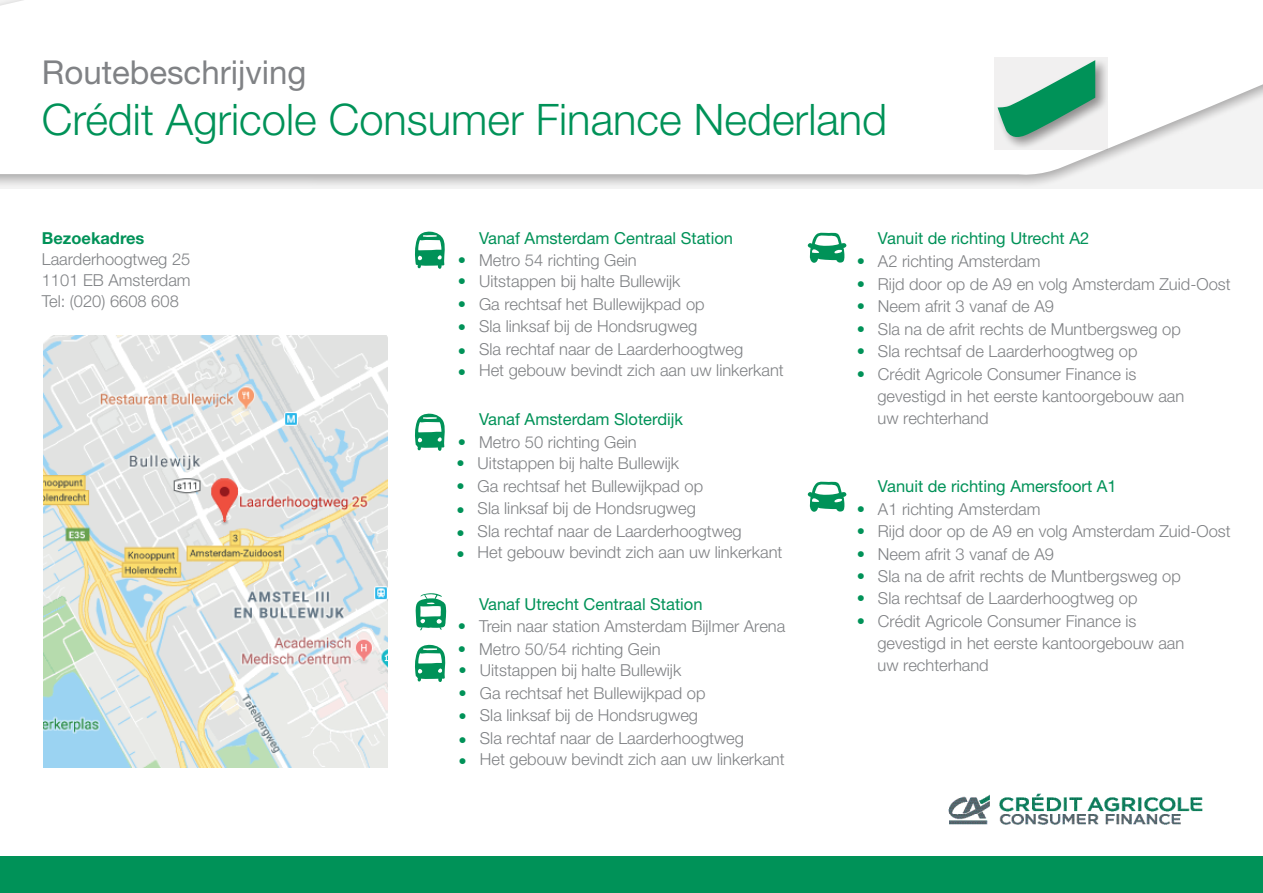
<style>
.page{position:relative;width:1263px;height:893px;background:#fff}
.page>*{position:absolute;margin:0;border:0;box-sizing:border-box;transform-origin:0 0}
.t1{font:300 43.5px "Helvetica Neue LT Std";color:#009258}
.t2{font:33px "Helvetica Neue LT Std";color:#808285}
.t3{font:300 16.5px/22.5px "Helvetica Neue LT Std";color:#808285}
.t4{font:16.5px/24px "Helvetica Neue LT Std";color:#009258}
.t5{font:700 16.5px "Helvetica Neue LT Std";color:#009258}
.s1{font-weight:400;color:#009258}
</style>
<div class="page">
<svg style="left:0;top:177px;width:1263px;height:12px"></svg>
<svg style="left:0;top:0;width:1263px;height:177px"></svg>
<div style="left:0;top:857px;width:1263px;height:36px;background:#009258"></div>
<svg style="left:995px;top:57px;width:113px;height:92px;fill:#f1f0f0"></svg>
<svg style="left:997px;top:60px;width:98px;height:80px"></svg>
<img style="left:948px;top:793px;width:255px;height:32px">
<svg style="left:415px;top:593px;width:32px;height:37px"></svg>
<svg style="left:415px;top:231px;width:30px;height:38px"></svg>
<svg style="left:415px;top:413px;width:30px;height:38px"></svg>
<svg style="left:415px;top:644px;width:31px;height:38px"></svg>
<svg style="left:808px;top:232px;width:39px;height:31px"></svg>
<svg style="left:808px;top:481px;width:39px;height:31px"></svg>
<img style="left:44px;top:335px;width:343px;height:433px">
<h2 class="t2" style="left:42px;top:52px;width:266px">Routebeschrijving</h2>
<h1 class="t1" style="left:42px;top:93px;width:847px">Crédit Agricole Consumer Finance Nederland</h1>
<p class="t5" style="left:42px;top:228px;width:104px">Bezoekadres</p>
<p class="t3" style="left:42px;top:248px;width:150px;line-height:21px;text-align:justify">Laarderhoogtweg 25<br>1101 EB Amsterdam Tel: (020) 6608 608</p>
<p class="t4" style="left:479px;top:225px;width:256px">Vanaf Amsterdam Centraal Station</p>
<p class="t3" style="left:458px;top:249px;width:180px"><span class="s1">•</span> Metro 54 richting Gein</p>
<p class="t3" style="left:458px;top:270px;width:224px"><span class="s1">•</span> Uitstappen bij halte Bullewijk</p>
<p class="t3" style="left:479px;top:292px;width:266px;text-indent:-21px"><span class="s1">•</span> Ga rechtsaf het Bullewijkpad op<br>Sla linksaf bij de Hondsrugweg<br>Sla rechtaf naar de Laarderhoogtweg</p>
<p class="t4" style="left:458px;top:315px;width:10px">• •</p>
<p class="t3" style="left:458px;top:358px;width:328px"><span class="s1">•</span> Het gebouw bevindt zich aan uw linkerkant</p>
<p class="t4" style="left:479px;top:407px;width:205px">Vanaf Amsterdam Sloterdijk</p>
<p class="t3" style="left:458px;top:430px;width:180px"><span class="s1">•</span> Metro 50 richting Gein</p>
<p class="t3" style="left:456px;top:452px;width:224px"><span class="s1">•</span> Uitstappen bij halte Bullewijk</p>
<p class="t3" style="left:478px;top:474px;width:266px;text-indent:-21px"><span class="s1">•</span> Ga rechtsaf het Bullewijkpad op<br>Sla linksaf bij de Hondsrugweg<br>Sla rechtaf naar de Laarderhoogtweg</p>
<p class="t4" style="left:456px;top:497px;width:10px">• •</p>
<p class="t3" style="left:456px;top:540px;width:328px"><span class="s1">•</span> Het gebouw bevindt zich aan uw linkerkant</p>
<p class="t4" style="left:479px;top:591px;width:225px">Vanaf Utrecht Centraal Station</p>
<p class="t3" style="left:458px;top:615px;width:329px"><span class="s1">•</span> Trein naar station Amsterdam Bijlmer Arena</p>
<p class="t3" style="left:458px;top:637px;width:204px"><span class="s1">•</span> Metro 50/54 richting Gein</p>
<p class="t3" style="left:459px;top:659px;width:224px"><span class="s1">•</span> Uitstappen bij halte Bullewijk</p>
<p class="t3" style="left:480px;top:681px;width:266px;text-indent:-21px"><span class="s1">•</span> Ga rechtsaf het Bullewijkpad op<br>Sla linksaf bij de Hondsrugweg<br>Sla rechtaf naar de Laarderhoogtweg</p>
<p class="t4" style="left:459px;top:704px;width:10px">• •</p>
<p class="t3" style="left:459px;top:747px;width:328px"><span class="s1">•</span> Het gebouw bevindt zich aan uw linkerkant</p>
<p class="t4" style="left:878px;top:226px;width:213px">Vanuit de richting Utrecht A2</p>
<p class="t3" style="left:857px;top:250px;width:185px"><span class="s1">•</span> A2 richting Amsterdam</p>
<p class="t3" style="left:857px;top:272px;width:375px"><span class="s1">•</span> Rijd door op de A9 en volg Amsterdam Zuid-Oost</p>
<p class="t3" style="left:857px;top:295px;width:199px"><span class="s1">•</span> Neem afrit 3 vanaf de A9</p>
<p class="t3" style="left:857px;top:317px;width:326px"><span class="s1">•</span> Sla na de afrit rechts de Muntbergsweg op</p>
<p class="t3" style="left:857px;top:340px;width:282px"><span class="s1">•</span> Sla rechtsaf de Laarderhoogtweg op</p>
<p class="t3" style="left:857px;top:362px;width:281px"><span class="s1">•</span> Crédit Agricole Consumer Finance is</p>
<p class="t3" style="left:877px;top:384px;width:308px">gevestigd in het eerste kantoorgebouw aan uw rechterhand</p>
<p class="t4" style="left:878px;top:474px;width:240px">Vanuit de richting Amersfoort A1</p>
<p class="t3" style="left:857px;top:497px;width:185px"><span class="s1">•</span> A1 richting Amsterdam</p>
<p class="t3" style="left:857px;top:520px;width:375px"><span class="s1">•</span> Rijd door op de A9 en volg Amsterdam Zuid-Oost</p>
<p class="t3" style="left:857px;top:542px;width:199px"><span class="s1">•</span> Neem afrit 3 vanaf de A9</p>
<p class="t3" style="left:857px;top:564px;width:326px"><span class="s1">•</span> Sla na de afrit rechts de Muntbergsweg op</p>
<p class="t3" style="left:857px;top:587px;width:282px"><span class="s1">•</span> Sla rechtsaf de Laarderhoogtweg op</p>
<p class="t3" style="left:877px;top:609px;width:308px;text-indent:-21px"><span class="s1">•</span> Crédit Agricole Consumer Finance is gevestigd in het eerste kantoorgebouw aan uw rechterhand</p>
</div>
